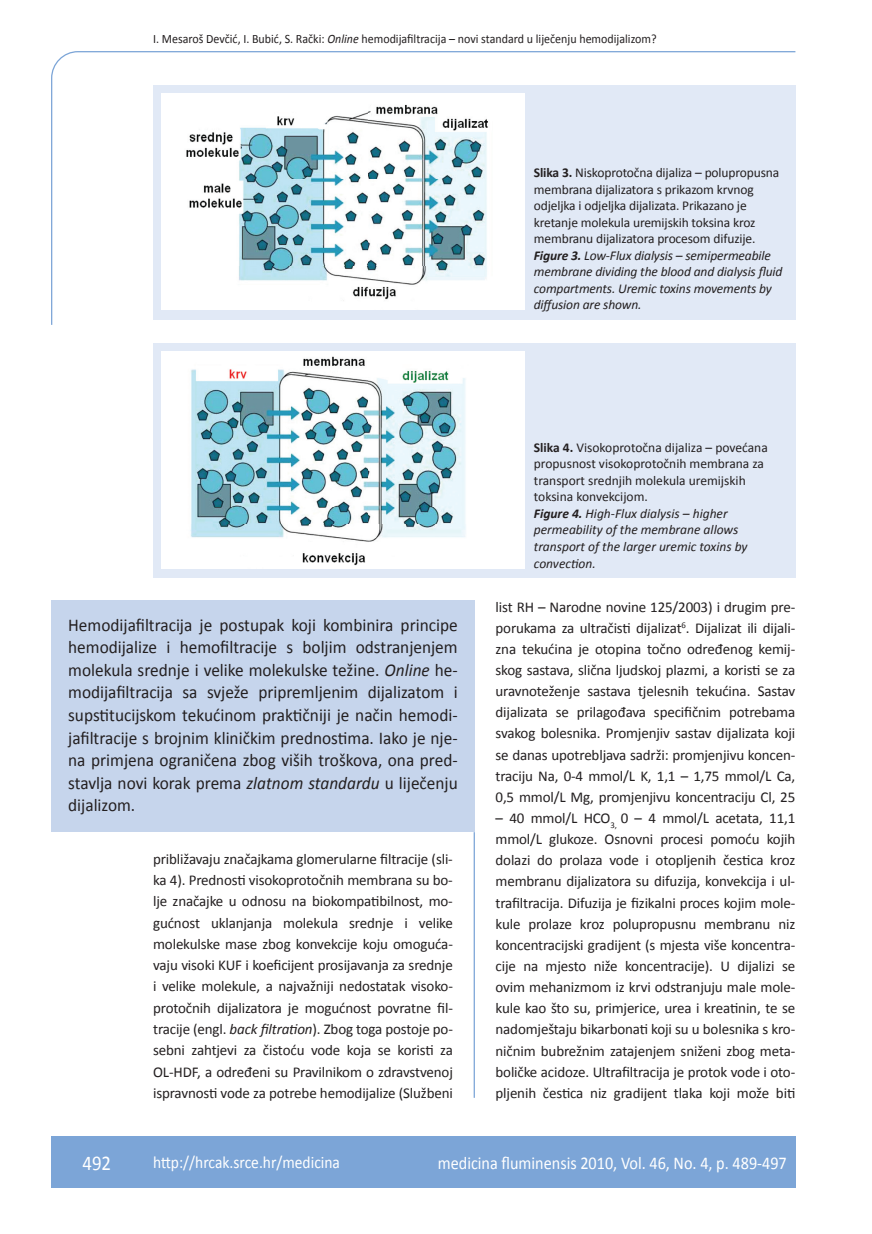
<style>
.page{position:relative;width:872px;height:1234px;background:#fff}
.page>*{position:absolute;margin:0;border:0;box-sizing:border-box;transform-origin:0 0}
.t1{font:21px "Calibri";color:#fff;scale:.9 1}
.t2{font:18px/22.5px "Calibri";color:#231f20;text-align:justify;scale:.96 1}
.t3{font:18px "Calibri";color:#fff;scale:.9 1}
.t4{font:17.25px "Calibri";color:#fff;scale:.9 1}
.t5{font:15px/21.1px "Calibri";letter-spacing:-.01em;color:#231f20;text-align:justify}
.t6{font:13.5px/16.5px "Calibri";letter-spacing:-.01em;color:#231f20}
.t7{font:12.75px "Calibri";color:#231f20;scale:.94 1}
.s1{font-style:italic}
.s2{font-weight:700}
.s3{font-weight:700;font-style:italic}
</style>
<div class="page">
<svg style="left:51px;top:51px;width:745px;height:274px"></svg>
<hr style="left:473px;top:832px;width:2px;height:265px;background:#7ca5d7">
<div style="left:51px;top:1135px;width:744px;height:51px;background:#7ca5d7"></div>
<div style="left:51px;top:600px;width:424px;height:232px;background:#c6d5ec"></div>
<div style="left:153px;top:85px;width:642px;height:235px;background:#e1e9f6"></div>
<img style="left:162px;top:94px;width:362px;height:216px">
<div style="left:153px;top:343px;width:642px;height:235px;background:#e1e9f6"></div>
<img style="left:162px;top:352px;width:362px;height:216px">
<p class="t7" style="left:153px;top:30px;width:537px">I. Mesaroš Devčić, I. Bubić, S. Rački: <span class="s1">Online</span> hemodijafiltracija – novi standard u liječenju hemodijalizom?</p>
<p class="t6" style="left:534px;top:164px;width:250px"><span class="s2">Slika 3.</span> Niskoprotočna dijaliza – polupropusna membrana dijalizatora s prikazom krvnog odjeljka i odjeljka dijalizata. Prikazano je kretanje molekula uremijskih toksina kroz membranu dijalizatora procesom difuzije.<br><span class="s3">Figure 3.</span> <span class="s1">Low-Flux dialysis – semipermeabile membrane dividing the blood and dialysis fluid compartments. Uremic toxins movements by diffusion are shown.</span></p>
<p class="t2" style="left:68px;top:612px;width:407px">Hemodijafiltracija je postupak koji kombinira principe hemodijalize i hemofiltracije s boljim odstranjenjem molekula srednje i velike molekulske težine. <span class="s1">Online</span> he&shy;modijafiltracija sa svježe pripremljenim dijalizatom i supstitucijskom tekućinom praktičniji je način hemodi&shy;jafiltracije s brojnim kliničkim prednostima. Iako je nje&shy;na primjena ograničena zbog viših troškova, ona pred&shy;stavlja novi korak prema <span class="s1">zlatnom standardu</span> u liječenju dijalizom.</p>
<p class="t5" style="left:153px;top:847px;width:301px">približavaju značajkama glomerularne filtracije (sli&shy;ka 4). Prednosti visokoprotočnih membrana su bo&shy;lje značajke u odnosu na biokompatibilnost, mo&shy;gućnost uklanjanja molekula srednje i velike molekulske mase zbog konvekcije koju omoguća&shy;vaju visoki KUF i koeficijent prosijavanja za srednje i velike molekule, a najvažniji nedostatak visoko&shy;protočnih dijalizatora je mogućnost povratne fil&shy;tracije (engl. <span class="s1">back filtration</span>). Zbog toga postoje po&shy;sebni zahtjevi za čistoću vode koja se koristi za OL-HDF, a određeni su Pravilnikom o zdravstvenoj ispravnosti vode za potrebe hemodijalize (Službeni</p>
<p class="t6" style="left:534px;top:438px;width:235px"><span class="s2">Slika 4.</span> Visokoprotočna dijaliza – povećana propusnost visokoprotočnih membrana za transport srednjih molekula uremijskih toksina konvekcijom.<br><span class="s3">Figure 4.</span> <span class="s1">High-Flux dialysis – higher permeability of the membrane allows transport of the larger uremic toxins by convection.</span></p>
<p class="t5" style="left:495px;top:595px;width:301px">list RH – Narodne novine 125/2003) i drugim pre&shy;porukama za ultračisti dijalizat<sup>6</sup>. Dijalizat ili dijali&shy;zna tekućina je otopina točno određenog kemij&shy;skog sastava, slična ljudskoj plazmi, a koristi se za uravnoteženje sastava tjelesnih tekućina. Sastav dijalizata se prilagođava specifičnim potrebama svakog bolesnika. Promjenjiv sastav dijalizata koji se danas upotrebljava sadrži: promjenjivu koncen&shy;traciju Na, 0-4 mmol/L K, 1,1 – 1,75 mmol/L Ca, 0,5 mmol/L Mg, promjenjivu koncentraciju Cl, 25</p>
<p class="t5" style="left:495px;top:806px;width:301px">– 40 mmol/L HCO<sub>3,</sub> 0 – 4 mmol/L acetata, 11,1 mmol/L glukoze. Osnovni procesi pomoću kojih dolazi do prolaza vode i otopljenih čestica kroz membranu dijalizatora su difuzija, konvekcija i ul&shy;trafiltracija. Difuzija je fizikalni proces kojim mole&shy;kule prolaze kroz polupropusnu membranu niz koncentracijski gradijent (s mjesta više koncentra&shy;cije na mjesto niže koncentracije). U dijalizi se ovim mehanizmom iz krvi odstranjuju male mole&shy;kule kao što su, primjerice, urea i kreatinin, te se nadomještaju bikarbonati koji su u bolesnika s kro&shy;ničnim bubrežnim zatajenjem sniženi zbog meta&shy;boličke acidoze. Ultrafiltracija je protok vode i oto&shy;pljenih čestica niz gradijent tlaka koji može biti</p>
<h1 class="t1" style="left:82px;top:1149px;width:33px">492</h1>
<p class="t4" style="left:153px;top:1150px;width:209px">http://hrcak.srce.hr/medicina</p>
<p class="t3" style="left:438px;top:1151px;width:389px">medicina fluminensis 2010, Vol. 46, No. 4, p. 489-497</p>
</div>
